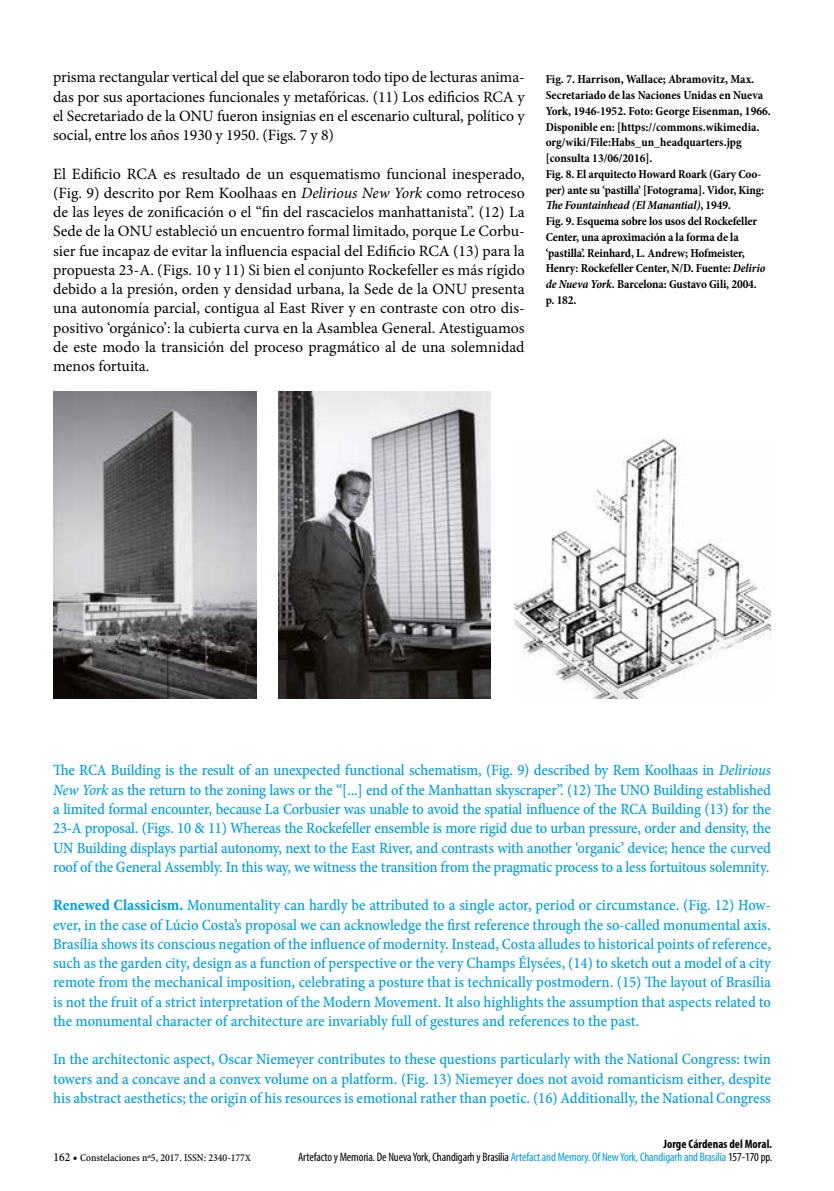
<style>
.page{position:relative;width:834px;height:1191px;background:#fff}
.page>*{position:absolute;margin:0;border:0;box-sizing:border-box;transform-origin:0 0}
.t1{font:15.75px/19.2px "Minion Pro Medium Cn Capt";letter-spacing:-.005em;color:#009fe3;text-align:justify}
.t2{font:15.75px/19.2px "Minion Pro";letter-spacing:-.005em;color:#000;text-align:justify}
.t3{font:700 condensed 12.25px/15.8px "Minion Pro";letter-spacing:-.01em;color:#000}
.t4{font:condensed 12.25px/13.1px "Myriad Pro";letter-spacing:-.01em;color:#000;text-align:right}
.t5{font:10.5px "Minion Pro Medium Cn Capt";color:#000}
.s1{font-style:italic}
.s2{font-family:"Minion Pro Medium Cn It Capt"}
.s3{font-family:"Minion Pro Bold Cn Capt"}
.s4{font-size:12.25px}
.s5{font-size:9.62px}
.s6{font-weight:700}
.s7{color:#009fe3}
</style>
<div class="page">
<img style="left:54px;top:391px;width:202px;height:307px">
<img style="left:278px;top:391px;width:213px;height:307px">
<img style="left:514px;top:438px;width:256px;height:260px">
<p class="t2" style="left:53px;top:68px;width:473px">prisma rectangular vertical del que se elaboraron todo tipo de lecturas anima&shy;das por sus aportaciones funcionales y metafóricas. (11) Los edificios RCA y el Secretariado de la ONU fueron insignias en el escenario cultural, político y social, entre los años 1930 y 1950. (Figs. 7 y 8)</p>
<p class="t2" style="left:53px;top:164px;width:473px">El Edificio RCA es resultado de un esquematismo funcional inesperado, (Fig. 9) descrito por Rem Koolhaas en <span class="s1">Delirious New York</span> como retroceso de las leyes de zonificación o el “fin del rascacielos manhattanista”. (12) La Sede de la ONU estableció un encuentro formal limitado, porque Le Corbu&shy;sier fue incapaz de evitar la influencia espacial del Edificio RCA (13) para la propuesta 23-A. (Figs. 10 y 11) Si bien el conjunto Rockefeller es más rígido debido a la presión, orden y densidad urbana, la Sede de la ONU presenta una autonomía parcial, contigua al East River y en contraste con otro dis&shy;positivo ‘orgánico’: la cubierta curva en la Asamblea General. Atestiguamos de este modo la transición del proceso pragmático al de una solemnidad menos fortuita.</p>
<p class="t3" style="left:545px;top:71px;width:227px">Fig. 7. Harrison, Wallace; Abramovitz, Max.<br>Secretariado de las Naciones Unidas en Nueva York, 1946-1952. Foto: George Eisenman, 1966.<br>Disponible en: [https://commons.wikimedia. org/wiki/File:Habs_un_headquarters.jpg [consulta 13/06/2016].<br>Fig. 8. El arquitecto Howard Roark (Gary Coo&shy;per) ante su ‘pastilla’ [Fotograma]. Vidor, King:<br><span class="s1">The Fountainhead (El Manantial)</span>, 1949.<br>Fig. 9. Esquema sobre los usos del Rockefeller Center, una aproximación a la forma de la ‘pastilla’. Reinhard, L. Andrew; Hofmeister, Henry: Rockefeller Center, N/D. Fuente: <span class="s1">Delirio de Nueva York</span>. Barcelona: Gustavo Gili, 2004.<br>p. 182.</p>
<p class="t1" style="left:53px;top:761px;width:719px">The RCA Building is the result of an unexpected functional schematism, (Fig. 9) described by Rem Koolhaas in <span class="s2">Delirious New York</span> as the return to the zoning laws or the “[...] end of the Manhattan skyscraper”. (12) The UNO Building established a limited formal encounter, because La Corbusier was unable to avoid the spatial influence of the RCA Building (13) for the 23-A proposal. (Figs. 10 &amp; 11) Whereas the Rockefeller ensemble is more rigid due to urban pressure, order and density, the UN Building displays partial autonomy, next to the East River, and contrasts with another ‘organic’ device; hence the curved roof of the General Assembly. In this way, we witness the transition from the pragmatic process to a less fortuitous solemnity.</p>
<p class="t1" style="left:53px;top:895px;width:719px"><span class="s3">Renewed Classicism.</span> Monumentality can hardly be attributed to a single actor, period or circumstance. (Fig. 12) How&shy;ever, in the case of Lúcio Costa’s proposal we can acknowledge the first reference through the so-called monumental axis.<br>Brasília shows its conscious negation of the influence of modernity. Instead, Costa alludes to historical points of reference, such as the garden city, design as a function of perspective or the very Champs Élysées, (14) to sketch out a model of a city remote from the mechanical imposition, celebrating a posture that is technically postmodern. (15) The layout of Brasília is not the fruit of a strict interpretation of the Modern Movement. It also highlights the assumption that aspects related to the monumental character of architecture are invariably full of gestures and references to the past.</p>
<p class="t1" style="left:53px;top:1049px;width:719px">In the architectonic aspect, Oscar Niemeyer contributes to these questions particularly with the National Congress: twin towers and a concave and a convex volume on a platform. (Fig. 13) Niemeyer does not avoid romanticism either, despite his abstract aesthetics; the origin of his resources is emotional rather than poetic. (16) Additionally, the National Congress</p>
<p class="t5" style="left:54px;top:1150px;width:199px"><span class="s4">162 •</span> Constelaciones nº5, 2017. ISSN: 2340-177<span class="s5">X</span></p>
<p class="t4" style="left:298px;top:1137px;width:475px"><span class="s6">Jorge Cárdenas del Moral.<br></span>Artefacto y Memoria. De Nueva York, Chandigarh y Brasilia <span class="s7">Artefact and Memory. Of New York, Chandigarh and Brasilia</span> 157-170 pp.</p>
</div>
